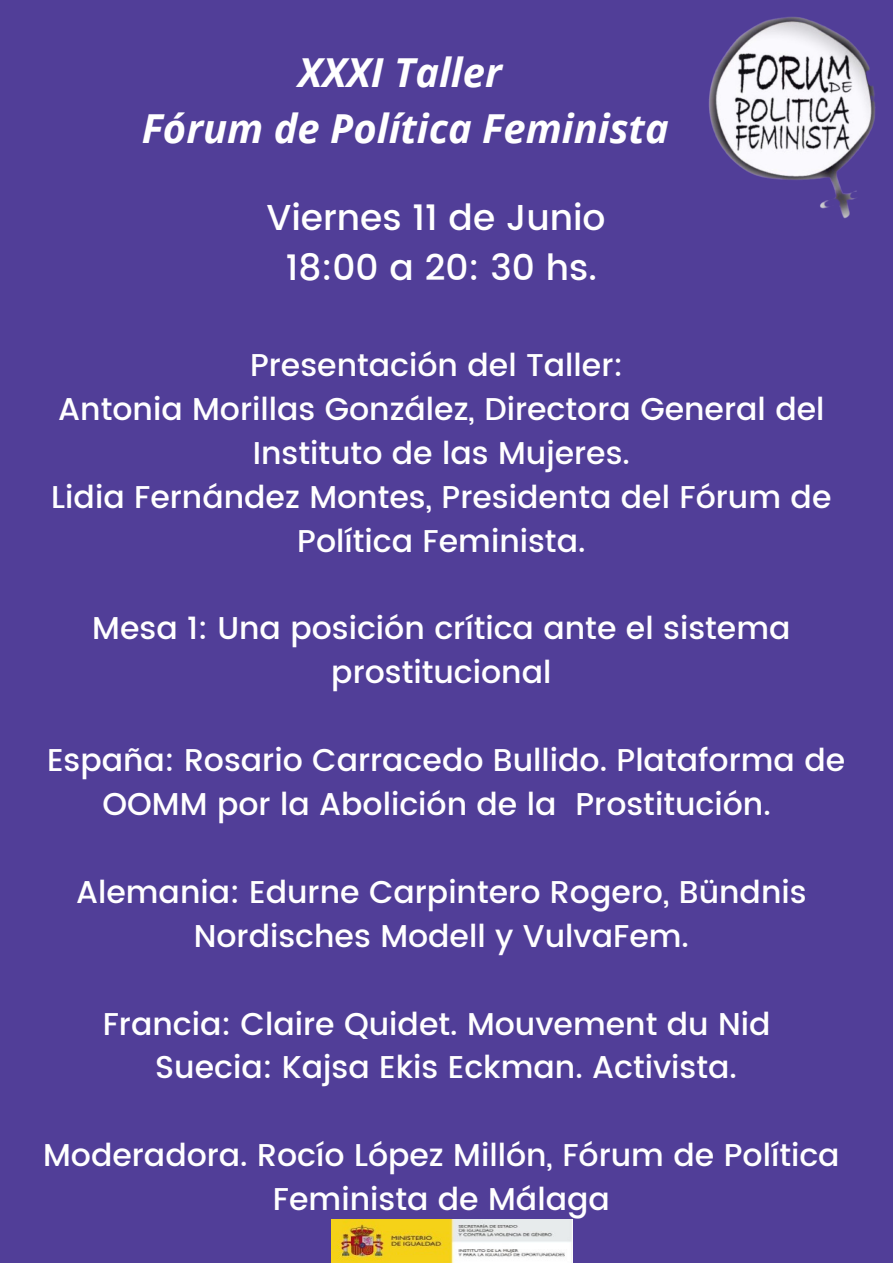
<style>
.page{position:relative;width:893px;height:1263px;background:#513e98}
.page>*{position:absolute;margin:0;border:0;box-sizing:border-box;transform-origin:0 0}
.t1{font:italic 700 39.97px "Open Sans";color:#fff}
.t2{font:500 36px "Poppins";color:#fff}
.t3{font:500 31.5px/43.9px "Poppins";color:#fff;text-align:center}
</style>
<div class="page">
<img style="left:709px;top:17px;width:167px;height:202px">
<img style="left:332px;top:1219px;width:241px;height:44px">
<p class="t1" style="left:298px;top:44px;width:205px">XXXI Taller</p>
<p class="t1" style="left:142px;top:100px;width:528px">Fórum de Política Feminista</p>
<p class="t2" style="left:266px;top:197px;width:341px">Viernes 11 de Junio</p>
<p class="t2" style="left:286px;top:247px;width:312px">18:00 a 20: 30 hs.</p>
<p class="t3" style="left:250px;top:343px;width:374px">Presentación del Taller:</p>
<p class="t3" style="left:58px;top:387px;width:767px">Antonia Morillas González, Directora General del<br>Instituto de las Mujeres.</p>
<p class="t3" style="left:51px;top:475px;width:781px">Lidia Fernández Montes, Presidenta del Fórum de<br>Política Feminista.</p>
<p class="t3" style="left:92px;top:607px;width:699px">Mesa 1: Una posición crítica ante el sistema prostitucional</p>
<p class="t3" style="left:47px;top:738px;width:799px">España: Rosario Carracedo Bullido. Plataforma de<br>OOMM por la Abolición de la Prostitución.</p>
<p class="t3" style="left:76px;top:870px;width:732px">Alemania: Edurne Carpintero Rogero, Bündnis<br>Nordisches Modell y VulvaFem.</p>
<p class="t3" style="left:103px;top:1002px;width:669px">Francia: Claire Quidet. Mouvement du Nid</p>
<p class="t3" style="left:155px;top:1046px;width:583px">Suecia: Kajsa Ekis Eckman. Activista.</p>
<p class="t3" style="left:43px;top:1133px;width:798px">Moderadora. Rocío López Millón, Fórum de Política<br>Feminista de Málaga</p>
</div>
